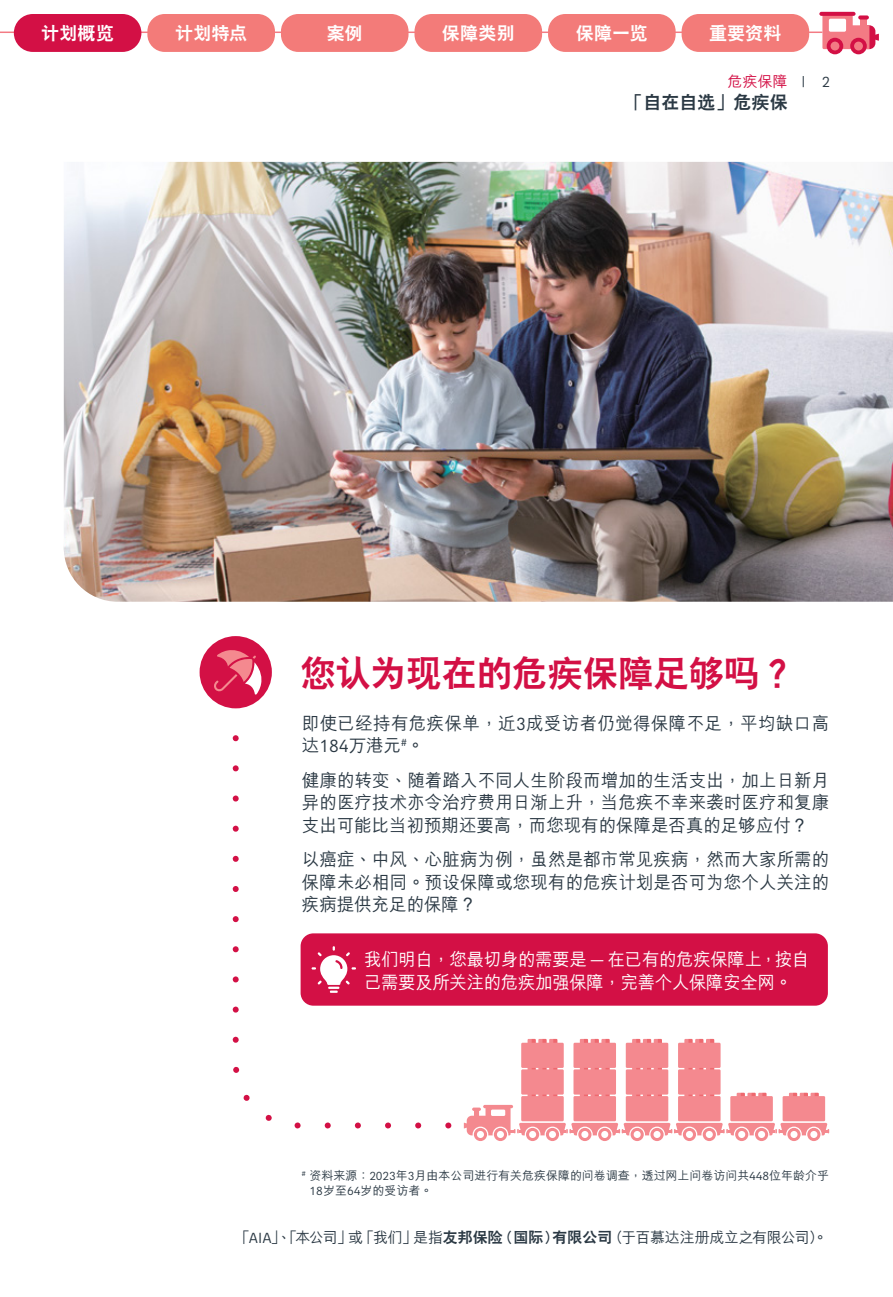
<style>
.page{position:relative;width:893px;height:1297px;background:#fff}
.page>*{position:absolute;margin:0;border:0;box-sizing:border-box;transform-origin:0 0}
.t1{font:800 36px "C Hei 2 HKS";color:#d31045}
.t2{font:500 18px/22.5px "M Hei HKS";letter-spacing:.005em;color:#2b3944;text-align:justify}
.t3{font:500 18px/22.5px "M Hei HKS";letter-spacing:-.02em;color:#fff}
.t4{font:800 18px "C Hei 2 HKS";letter-spacing:.015em;color:#fff}
.t5{font:800 18px "C Hei 2 HKS";color:#2b3944}
.t6{font:500 15px "M Hei HKS";letter-spacing:-.04em;color:#2b3944}
.t7{font:500 15px "M Hei HKS";color:#d31045}
.t8{font:15px "AIA Everest";color:#2b3944}
.t9{font:500 12px/15px "M Hei HKS";letter-spacing:-.005em;color:#2b3944}
.s1{font-family:"AIA Everest";font-weight:400}
.s2{font-family:"C Hei 2 HKS";font-weight:800}
</style>
<div class="page">
<div style="left:200px;top:636px;width:72px;height:72px;background:#d31045;border-radius:50%"></div>
<svg style="left:214px;top:650px;width:48px;height:45px"></svg>
<img style="left:64px;top:162px;width:829px;height:440px">
<svg style="left:232px;top:735px;width:220px;height:394px"></svg>
<div style="left:301px;top:933px;width:527px;height:73px;background:#d31045;border-radius:13px"></div>
<svg style="left:464px;top:1039px;width:365px;height:102px"></svg>
<svg style="left:312px;top:946px;width:44px;height:47px"></svg>
<hr style="left:0;top:32px;width:822px;height:1px;background:#f37b84">
<div style="left:14px;top:14px;width:127px;height:38px;background:#d31045;border-radius:19px"></div>
<div style="left:147px;top:14px;width:128px;height:38px;background:#f37b79;border-radius:17px"></div>
<div style="left:414px;top:14px;width:128px;height:38px;background:#f37b79;border-radius:17px"></div>
<div style="left:281px;top:14px;width:127px;height:38px;background:#f37b79;border-radius:17px"></div>
<div style="left:548px;top:14px;width:128px;height:38px;background:#f37b79;border-radius:17px"></div>
<div style="left:682px;top:14px;width:127px;height:38px;background:#f37b79;border-radius:17px"></div>
<svg style="left:822px;top:14px;width:57px;height:35px"></svg>
<div style="left:860px;top:19px;width:7px;height:7px;background:#f37b84"></div>
<div style="left:858px;top:15px;width:11px;height:5px;background:#d31045;border-radius:2px"></div>
<div style="left:829px;top:19px;width:17px;height:13px;background:#fff;border-radius:2px"></div>
<svg style="left:819px;top:12px;width:36px;height:4px"></svg>
<svg style="left:850px;top:38px;width:17px;height:16px"></svg>
<div style="left:854px;top:42px;width:9px;height:8px;background:#f37b84;border-radius:50%"></div>
<svg style="left:827px;top:38px;width:16px;height:16px"></svg>
<div style="left:830px;top:42px;width:9px;height:8px;background:#f37b84;border-radius:50%"></div>
<p class="t4" style="left:41px;top:21px;width:74px">計劃概覽</p>
<p class="t4" style="left:175px;top:21px;width:74px">計劃特點</p>
<p class="t4" style="left:327px;top:21px;width:37px">案例</p>
<p class="t4" style="left:442px;top:21px;width:74px">保障類別</p>
<p class="t4" style="left:576px;top:21px;width:73px">保障一覽</p>
<p class="t4" style="left:709px;top:21px;width:74px">重要資料</p>
<p class="t7" style="left:728px;top:70px;width:61px">危疾保障</p>
<p class="t5" style="left:626px;top:90px;width:163px">「自在自選」危疾保</p>
<p class="t8" style="left:822px;top:73px;width:10px">2</p>
<h1 class="t1" style="left:301px;top:650px;width:495px">您認為現在的危疾保障足夠嗎？</h1>
<p class="t2" style="left:302px;top:710px;width:529px">即使已經持有危疾保單，近<span class="s1">3</span>成受訪者仍覺得保障不足，平均缺口高達<span class="s1">184</span>萬港元<sup>#</sup>。</p>
<p class="t2" style="left:302px;top:767px;width:529px">健康的轉變、隨着踏入不同人生階段而增加的生活支出，加上日新月異的醫療技術亦令治療費用日漸上升，當危疾不幸來襲時醫療和復康支出可能比當初預期還要高，而您現有的保障是否真的足夠應付？</p>
<p class="t2" style="left:302px;top:847px;width:529px">以癌症、中風、心臟病為例，雖然是都市常見疾病，然而大家所需的保障未必相同。預設保障或您現有的危疾計劃是否可為您個人關注的疾病提供充足的保障？</p>
<p class="t3" style="left:364px;top:947px;width:447px">我們明白，您最切身的需要是 <span class="s1">—</span> 在已有的危疾保障上，按自己需要及所關注的危疾加強保障，完善個人保障安全網。</p>
<p class="t9" style="left:310px;top:1167px;width:521px;text-indent:-8px"><sup>#</sup> 資料來源：<span class="s1">2023</span>年<span class="s1">3</span>月由本公司進行有關危疾保障的問卷調查，透過網上問卷訪問共<span class="s1">448</span>位年齡介乎<br><span class="s1">18</span>歲至<span class="s1">64</span>歲的受訪者。</p>
<p class="t6" style="left:235px;top:1226px;width:594px">「<span class="s1">AIA</span>」、「本公司」或「我們」是指<span class="s2">友邦保險（國際）有限公司</span>（於百慕達註冊成立之有限公司）。</p>
</div>
